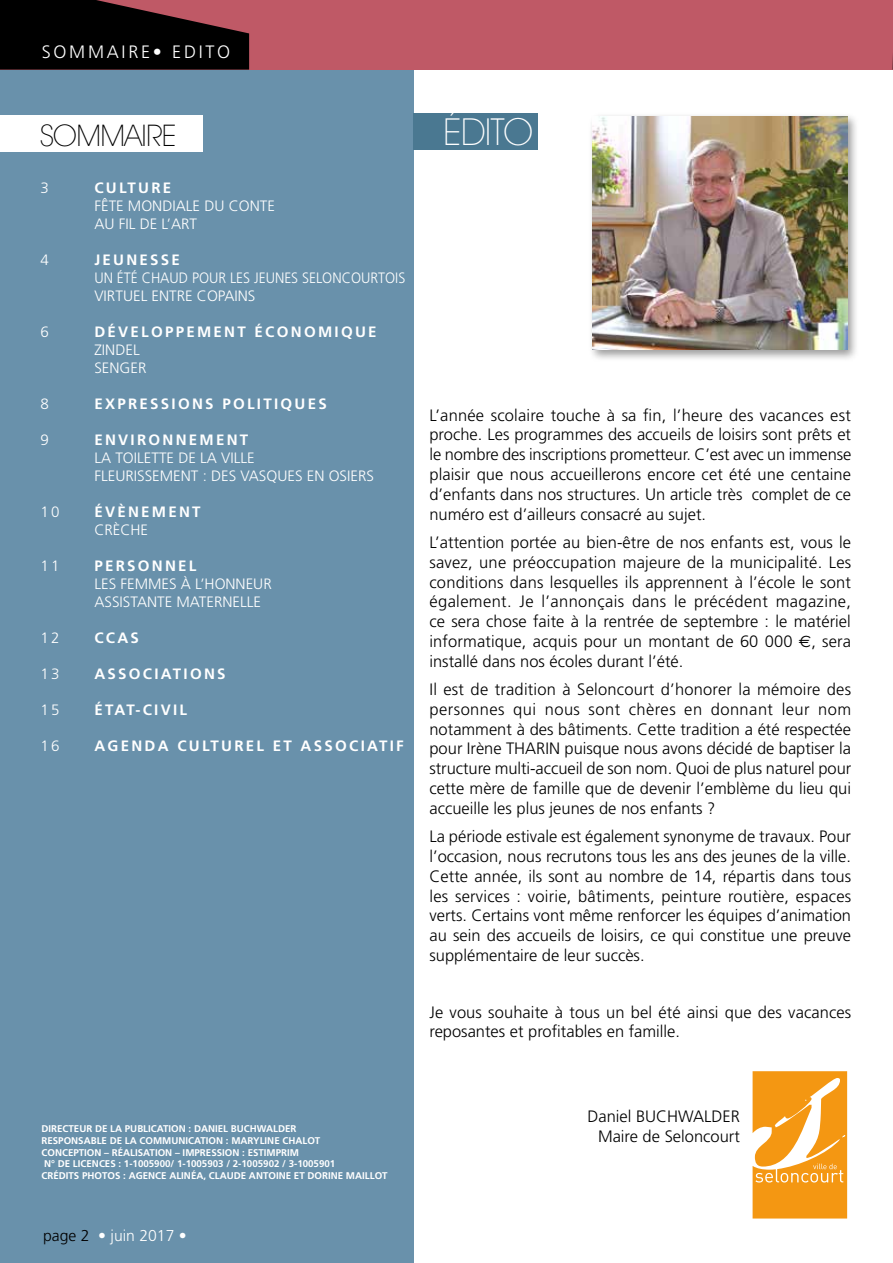
<style>
.page{position:relative;width:893px;height:1263px;background:#fff}
.page>*{position:absolute;margin:0;border:0;box-sizing:border-box;transform-origin:0 0}
.t1{font:200 37.5px "Avant Garde IT Cby BT";letter-spacing:-.02em;color:#fff}
.t2{font:200 30px "Avant Garde IT Cby BT";letter-spacing:-.02em;color:#000}
.t3{font:300 18px "Frutiger";letter-spacing:.15em;color:#fff}
.t4{font:300 16.5px/19.8px "Frutiger";color:#000;text-align:justify}
.t5{font:300 15.75px "Frutiger";color:#fff}
.t6{font:300 15px/18px "Frutiger";color:#fff}
.t7{font:700 15px "Frutiger";letter-spacing:.15em;color:#fff}
.t8{font:300 15px/18px "Frutiger";color:#fff;scale:.93 1}
.t9{font:700 9.75px/11.7px "Frutiger";color:#fff}
.s1{font-family:"Euro Sans";font-weight:400}
.s2{color:#000}
</style>
<div class="page">
<div style="left:0;top:68px;width:413px;height:1195px;background:#6991ab"></div>
<div style="left:0;top:0;width:893px;height:70px;background:#bf5966"></div>
<svg style="left:892px;top:55px;width:1px;height:15px"></svg>
<svg style="left:0;top:0;width:249px;height:70px;background:#1d0d0f"></svg>
<div style="left:588px;top:112px;width:272px;height:250px;background:#000;opacity:.4"></div>
<img style="left:592px;top:116px;width:255px;height:234px">
<div style="left:413px;top:113px;width:125px;height:36px;background:#4a7891"></div>
<svg style="left:753px;top:1071px;width:94px;height:147px;background:#f5a839"></svg>
<div style="left:0;top:115px;width:202px;height:36px;background:#fff"></div>
<p class="t3" style="left:42px;top:41px;width:190px">SOMMAIRE• EDITO</p>
<h2 class="t2" style="left:40px;top:117px;width:138px">SOMMAIRE</h2>
<p class="t6" style="left:40px;top:179px;width:10px">3</p>
<p class="t7" style="left:94px;top:179px;width:78px">CULTURE</p>
<p class="t6" style="left:94px;top:197px;width:182px">FÊTE MONDIALE DU CONTE<br>AU FIL DE L’ART</p>
<p class="t6" style="left:40px;top:251px;width:10px">4</p>
<p class="t7" style="left:94px;top:251px;width:87px">JEUNESSE</p>
<p class="t8" style="left:94px;top:269px;width:336px">UN ÉTÉ CHAUD POUR LES JEUNES SELONCOURTOIS<br>VIRTUEL ENTRE COPAINS</p>
<p class="t6" style="left:40px;top:323px;width:10px">6</p>
<p class="t7" style="left:94px;top:323px;width:284px">DÉVELOPPEMENT ÉCONOMIQUE</p>
<p class="t6" style="left:94px;top:341px;width:54px">ZINDEL<br>SENGER</p>
<p class="t6" style="left:40px;top:395px;width:10px">8</p>
<p class="t7" style="left:94px;top:395px;width:234px">EXPRESSIONS POLITIQUES</p>
<p class="t6" style="left:40px;top:431px;width:10px">9</p>
<p class="t7" style="left:94px;top:431px;width:155px">ENVIRONNEMENT</p>
<p class="t6" style="left:94px;top:449px;width:281px">LA TOILETTE DE LA VILLE<br>FLEURISSEMENT : DES VASQUES EN OSIERS</p>
<p class="t6" style="left:40px;top:503px;width:21px">10</p>
<p class="t7" style="left:94px;top:503px;width:108px">ÉVÈNEMENT</p>
<p class="t6" style="left:94px;top:521px;width:55px">CRÈCHE</p>
<p class="t6" style="left:40px;top:557px;width:21px">11</p>
<p class="t7" style="left:94px;top:557px;width:104px">PERSONNEL</p>
<p class="t6" style="left:94px;top:575px;width:179px">LES FEMMES À L’HONNEUR<br>ASSISTANTE MATERNELLE</p>
<p class="t6" style="left:40px;top:629px;width:21px">12</p>
<p class="t7" style="left:94px;top:629px;width:46px">CCAS</p>
<p class="t6" style="left:40px;top:665px;width:21px">13</p>
<p class="t7" style="left:94px;top:665px;width:133px">ASSOCIATIONS</p>
<p class="t6" style="left:40px;top:701px;width:21px">15</p>
<p class="t7" style="left:94px;top:701px;width:94px">ÉTAT-CIVIL</p>
<p class="t6" style="left:40px;top:737px;width:21px">16</p>
<p class="t7" style="left:94px;top:737px;width:311px">AGENDA CULTUREL ET ASSOCIATIF</p>
<h1 class="t1" style="left:443px;top:108px;width:91px">ÉDITO</h1>
<p class="t4" style="left:429px;top:405px;width:423px">L’année scolaire touche à sa fin, l’heure des vacances est proche. Les programmes des accueils de loisirs sont prêts et le nombre des inscriptions prometteur. C’est avec un immense plaisir que nous accueillerons encore cet été une centaine d’enfants dans nos structures. Un article très complet de ce numéro est d’ailleurs consacré au sujet.</p>
<p class="t4" style="left:429px;top:533px;width:423px">L’attention portée au bien-être de nos enfants est, vous le savez, une préoccupation majeure de la municipalité. Les conditions dans lesquelles ils apprennent à l’école le sont également. Je l’annonçais dans le précédent magazine, ce sera chose faite à la rentrée de septembre : le matériel informatique, acquis pour un montant de 60 000 <span class="s1">€</span>, sera installé dans nos écoles durant l’été.</p>
<p class="t4" style="left:429px;top:680px;width:423px">Il est de tradition à Seloncourt d’honorer la mémoire des personnes qui nous sont chères en donnant leur nom notamment à des bâtiments. Cette tradition a été respectée pour Irène THARIN puisque nous avons décidé de baptiser la structure multi-accueil de son nom. Quoi de plus naturel pour cette mère de famille que de devenir l’emblème du lieu qui accueille les plus jeunes de nos enfants ?</p>
<p class="t4" style="left:429px;top:827px;width:423px">La période estivale est également synonyme de travaux. Pour l’occasion, nous recrutons tous les ans des jeunes de la ville.<br>Cette année, ils sont au nombre de 14, répartis dans tous les services : voirie, bâtiments, peinture routière, espaces verts. Certains vont même renforcer les équipes d’animation au sein des accueils de loisirs, ce qui constitue une preuve supplémentaire de leur succès.</p>
<p class="t4" style="left:429px;top:1002px;width:423px">Je vous souhaite à tous un bel été ainsi que des vacances reposantes et profitables en famille.</p>
<p class="t9" style="left:41px;top:1123px;width:348px">DIRECTEUR DE LA PUBLICATION : DANIEL BUCHWALDER<br>RESPONSABLE DE LA COMMUNICATION : MARYLINE CHALOT<br>CONCEPTION – RÉALISATION – IMPRESSION : ESTIMPRIM<br>N° DE LICENCES : 1-1005900/ 1-1005903 / 2-1005902 / 3-1005901<br>CRÉDITS PHOTOS : AGENCE ALINÉA, CLAUDE ANTOINE ET DORINE MAILLOT</p>
<p class="t5" style="left:43px;top:1226px;width:145px"><span class="s2">page 2</span> • juin 2017 •</p>
<p class="t4" style="left:587px;top:1107px;width:154px;text-align:right">Daniel BUCHWALDER<br>Maire de Seloncourt</p>
</div>
